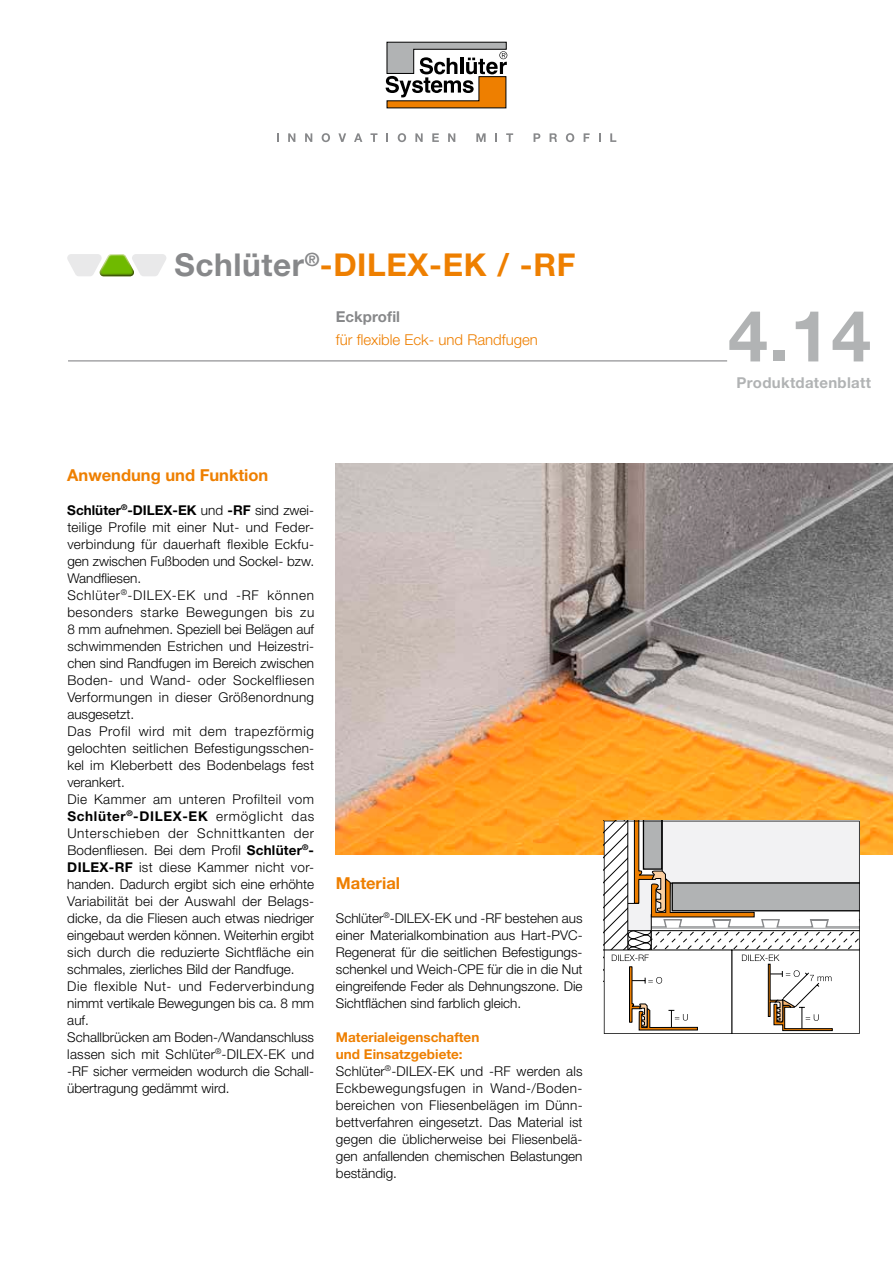
<style>
.page{position:relative;width:893px;height:1263px;background:#fff}
.page>*{position:absolute;margin:0;border:0;box-sizing:border-box;transform-origin:0 0}
.t1{font:700 71.25px "Helvetica Neue LT Pro";color:#b1b3b4}
.t2{font:700 31.5px "Helvetica Neue LT Pro";letter-spacing:.02em;color:#ee7f00}
.t3{font:700 16.5px "Helvetica Neue LT Pro";color:#ee7f00}
.t4{font:300 15px "Helvetica Neue LT Pro";color:#ee7f00}
.t5{font:700 15px "Helvetica Neue LT Pro";letter-spacing:.02em;color:#b1b3b4}
.t6{font:700 15px "Helvetica Neue LT Pro";color:#87888a}
.t7{font:300 13.5px/17px "Helvetica Neue LT Pro";letter-spacing:.015em;color:#000}
.s1{color:#87888a}
.s2{font-weight:700}
.s3{font-weight:700;color:#ee7f00}
</style>
<div class="page">
<img style="left:336px;top:463px;width:557px;height:392px">
<svg style="left:604px;top:821px;width:256px;height:213px"></svg>
<svg style="left:386px;top:42px;width:121px;height:66px"></svg>
<svg style="left:288px;top:133px;width:7px;height:9px"></svg>
<svg style="left:305px;top:133px;width:7px;height:9px"></svg>
<svg style="left:322px;top:133px;width:8px;height:9px"></svg>
<svg style="left:338px;top:133px;width:8px;height:9px"></svg>
<svg style="left:354px;top:133px;width:8px;height:9px"></svg>
<svg style="left:370px;top:133px;width:7px;height:9px"></svg>
<svg style="left:386px;top:133px;width:2px;height:9px"></svg>
<svg style="left:398px;top:133px;width:8px;height:9px"></svg>
<svg style="left:415px;top:133px;width:8px;height:9px"></svg>
<svg style="left:432px;top:133px;width:7px;height:9px"></svg>
<svg style="left:448px;top:133px;width:7px;height:9px"></svg>
<svg style="left:476px;top:133px;width:10px;height:9px"></svg>
<svg style="left:495px;top:133px;width:2px;height:9px"></svg>
<svg style="left:506px;top:133px;width:7px;height:9px"></svg>
<svg style="left:534px;top:133px;width:6px;height:9px"></svg>
<svg style="left:550px;top:133px;width:7px;height:9px"></svg>
<svg style="left:566px;top:133px;width:8px;height:9px"></svg>
<svg style="left:584px;top:133px;width:6px;height:9px"></svg>
<svg style="left:599px;top:133px;width:2px;height:9px"></svg>
<svg style="left:610px;top:133px;width:6px;height:9px"></svg>
<hr style="left:68px;top:360px;width:659px;height:1px;background:#87888a">
<svg style="left:67px;top:254px;width:99px;height:22px"></svg>
<h2 class="t2" style="left:174px;top:246px;width:403px"><span class="s1">Schlüter</span><sup>®</sup>-DILEX-EK / -RF</h2>
<p class="t6" style="left:336px;top:307px;width:66px">Eckprofil</p>
<p class="t4" style="left:336px;top:330px;width:203px">für flexible Eck- und Randfugen</p>
<p class="t3" style="left:67px;top:464px;width:203px">Anwendung und Funktion</p>
<p class="t7" style="left:67px;top:501px;width:248px"><span class="s2">Schlüter</span><sup>®</sup><span class="s2">-DILEX-EK</span> und <span class="s2">-RF</span> sind zwei&shy;teilige Profile mit einer Nut- und Feder&shy;verbindung für dauerhaft flexible Eckfu&shy;gen zwischen Fußboden und Sockel- bzw.<br>Wandfliesen.<br>Schlüter<sup>®</sup>-DILEX-EK und -RF können besonders starke Bewegungen bis zu 8 mm aufnehmen. Speziell bei Belägen auf schwimmenden Estrichen und Heizestri&shy;chen sind Randfugen im Bereich zwischen Boden- und Wand- oder Sockelfliesen Verformungen in dieser Größenordnung ausgesetzt.<br>Das Profil wird mit dem trapezförmig gelochten seitlichen Befestigungsschen&shy;kel im Kleberbett des Bodenbelags fest verankert.<br>Die Kammer am unteren Profilteil vom <span class="s2">Schlüter</span><sup>®</sup><span class="s2">-DILEX-EK</span> ermöglicht das Unterschieben der Schnittkanten der Bodenfliesen. Bei dem Profil <span class="s2">Schlüter</span><sup>®</sup><span class="s2">- DILEX-RF</span> ist diese Kammer nicht vor&shy;handen. Dadurch ergibt sich eine erhöhte Variabilität bei der Auswahl der Belags&shy;dicke, da die Fliesen auch etwas niedriger eingebaut werden können. Weiterhin ergibt sich durch die reduzierte Sichtfläche ein schmales, zierliches Bild der Randfuge.<br>Die flexible Nut- und Federverbindung nimmt vertikale Bewegungen bis ca. 8 mm auf.<br>Schallbrücken am Boden-/Wandanschluss lassen sich mit Schlüter<sup>®</sup>-DILEX-EK und -RF sicher vermeiden wodurch die Schall&shy;übertragung gedämmt wird.</p>
<p class="t3" style="left:336px;top:873px;width:66px">Material</p>
<p class="t7" style="left:336px;top:909px;width:248px;text-align:justify">Schlüter<sup>®</sup>-DILEX-EK und -RF bestehen aus einer Materialkombination aus Hart-PVC-Regenerat für die seitlichen Befestigungs&shy;schenkel und Weich-CPE für die in die Nut eingreifende Feder als Dehnungszone. Die Sichtflächen sind farblich gleich.</p>
<p class="t7" style="left:336px;top:1028px;width:248px"><span class="s3">Materialeigenschaften<br>und Einsatzgebiete:<br></span>Schlüter<sup>®</sup>-DILEX-EK und -RF werden als Eckbewegungsfugen in Wand-/Boden&shy;bereichen von Fliesenbelägen im Dünn&shy;bettverfahren eingesetzt. Das Material ist gegen die üblicherweise bei Fliesenbelä&shy;gen anfallenden chemischen Belastungen beständig.</p>
<h1 class="t1" style="left:728px;top:292px;width:144px">4.14</h1>
<p class="t5" style="left:736px;top:373px;width:136px">Produktdatenblatt</p>
</div>
